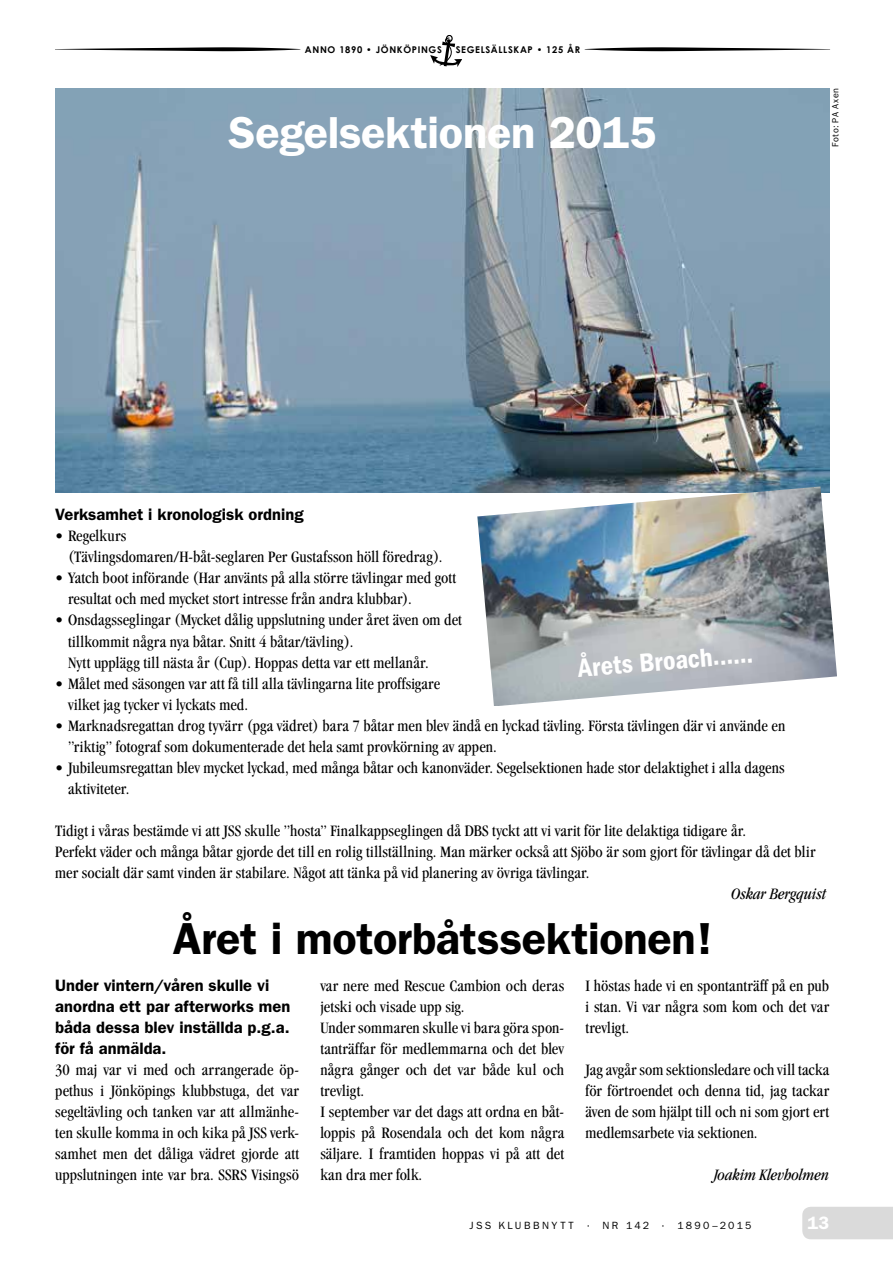
<style>
.page{position:relative;width:893px;height:1263px;background:#fff}
.page>*{position:absolute;margin:0;border:0;box-sizing:border-box;transform-origin:0 0}
.t1{font:600 45px "Franklin Gothic";letter-spacing:-.005em;color:#000}
.t2{font:600 45px "Franklin Gothic";letter-spacing:-.005em;color:#fff}
.t3{font:600 condensed 27px "Franklin Gothic";color:#fff}
.t4{font:600 18px "Franklin Gothic";color:#fff}
.t5{font:condensed 16.5px/21px "Garamond";letter-spacing:.01em;color:#000}
.t6{font:600 16.5px/21px "Franklin Gothic";color:#000}
.t7{font:italic condensed 16.5px "Garamond";color:#000}
.t8{font:10.5px "Franklin Gothic";letter-spacing:.215em;color:#000}
.t9{font:700 9.3px "Century Gothic";letter-spacing:.07em;color:#000}
.t10{font:9px "Franklin Gothic";letter-spacing:.005em;color:#000}
</style>
<div class="page">
<div style="left:802px;top:1207px;width:91px;height:32px;background:#dadada"></div>
<div style="left:446px;top:35px;width:7px;height:7px;border:1px solid #000;border-radius:50%"></div>
<svg style="left:430px;top:37px;width:32px;height:30px"></svg>
<svg style="left:55px;top:47px;width:245px;height:4px"></svg>
<svg style="left:585px;top:47px;width:245px;height:4px"></svg>
<img style="left:55px;top:88px;width:774px;height:404px">
<img style="left:477px;top:486px;width:360px;height:220px">
<p class="t9" style="left:305px;top:44px;width:138px">ANNO 1890 • JÖNKÖPINGS</p>
<p class="t9" style="left:456px;top:44px;width:126px">SEGELSÄLLSKAP • 125 ÅR</p>
<h1 class="t2" style="left:229px;top:106px;width:429px">Segelsektionen 2015</h1>
<p class="t10" style="left:830px;top:146px;width:60px;rotate:-90deg">Foto: PA Axen</p>
<p class="t6" style="left:55px;top:504px;width:250px">Verksamhet i kronologisk ordning</p>
<p class="t5" style="left:68px;top:526px;width:376px;text-indent:-13px">• Regelkurs<br>(Tävlingsdomaren/H-båt-seglaren Per Gustafsson höll föredrag).</p>
<p class="t5" style="left:68px;top:568px;width:390px;text-indent:-13px">• Yatch boot införande (Har använts på alla större tävlingar med gott resultat och med mycket stort intresse från andra klubbar).</p>
<p class="t5" style="left:68px;top:610px;width:395px;text-indent:-13px">• Onsdagsseglingar (Mycket dålig uppslutning under året även om det tillkommit några nya båtar. Snitt 4 båtar/tävling).<br>Nytt upplägg till nästa år (Cup). Hoppas detta var ett mellanår.</p>
<p class="t5" style="left:68px;top:673px;width:374px;text-indent:-13px">• Målet med säsongen var att få till alla tävlingarna lite proffsigare vilket jag tycker vi lyckats med.</p>
<p class="t5" style="left:68px;top:715px;width:719px;text-indent:-13px">• Marknadsregattan drog tyvärr (pga vädret) bara 7 båtar men blev ändå en lyckad tävling. Första tävlingen där vi använde en ”riktig” fotograf som dokumenterade det hela samt provkörning av appen.</p>
<p class="t5" style="left:68px;top:757px;width:718px;text-indent:-13px">• Jubileumsregattan blev mycket lyckad, med många båtar och kanonväder. Segelsektionen hade stor delaktighet i alla dagens aktiviteter.</p>
<p class="t5" style="left:55px;top:820px;width:762px">Tidigt i våras bestämde vi att JSS skulle ”hosta” Finalkappseglingen då DBS tyckt att vi varit för lite delaktiga tidigare år.<br>Perfekt väder och många båtar gjorde det till en rolig tillställning. Man märker också att Sjöbo är som gjort för tävlingar då det blir mer socialt där samt vinden är stabilare. Något att tänka på vid planering av övriga tävlingar.</p>
<p class="t7" style="left:731px;top:884px;width:97px">Oskar Bergquist</p>
<h2 class="t3" style="left:577px;top:653px;width:177px;rotate:-5deg">Årets Broach......</h2>
<h1 class="t1" style="left:173px;top:912px;width:541px">Året i motorbåtssektionen!</h1>
<p class="t6" style="left:55px;top:974px;width:237px">Under vintern/våren skulle vi anordna ett par afterworks men båda dessa blev inställda p.g.a. för få anmälda.</p>
<p class="t5" style="left:55px;top:1059px;width:245px;text-align:justify">30 maj var vi med och arrangerade öp&shy;pethus i Jönköpings klubbstuga, det var segeltävling och tanken var att allmänhe&shy;ten skulle komma in och kika på JSS verk&shy;samhet men det dåliga vädret gjorde att uppslutningen inte var bra. SSRS Visingsö</p>
<p class="t5" style="left:320px;top:975px;width:245px">var nere med Rescue Cambion och deras jetski och visade upp sig.<br>Under sommaren skulle vi bara göra spon&shy;tanträffar för medlemmarna och det blev några gånger och det var både kul och trevligt.<br>I september var det dags att ordna en båt&shy;loppis på Rosendala och det kom några säljare. I framtiden hoppas vi på att det kan dra mer folk.</p>
<p class="t5" style="left:585px;top:975px;width:245px;text-align:justify">I höstas hade vi en spontanträff på en pub i stan. Vi var några som kom och det var trevligt.</p>
<p class="t5" style="left:585px;top:1059px;width:245px;text-align:justify">Jag avgår som sektionsledare och vill tacka för förtroendet och denna tid, jag tackar även de som hjälpt till och ni som gjort ert medlemsarbete via sektionen.</p>
<p class="t7" style="left:714px;top:1166px;width:117px">Joakim Klevholmen</p>
<p class="t8" style="left:470px;top:1219px;width:283px">JSS KLUBBNYTT · NR 142 · 1890–2015</p>
<p class="t4" style="left:808px;top:1212px;width:23px">13</p>
</div>
